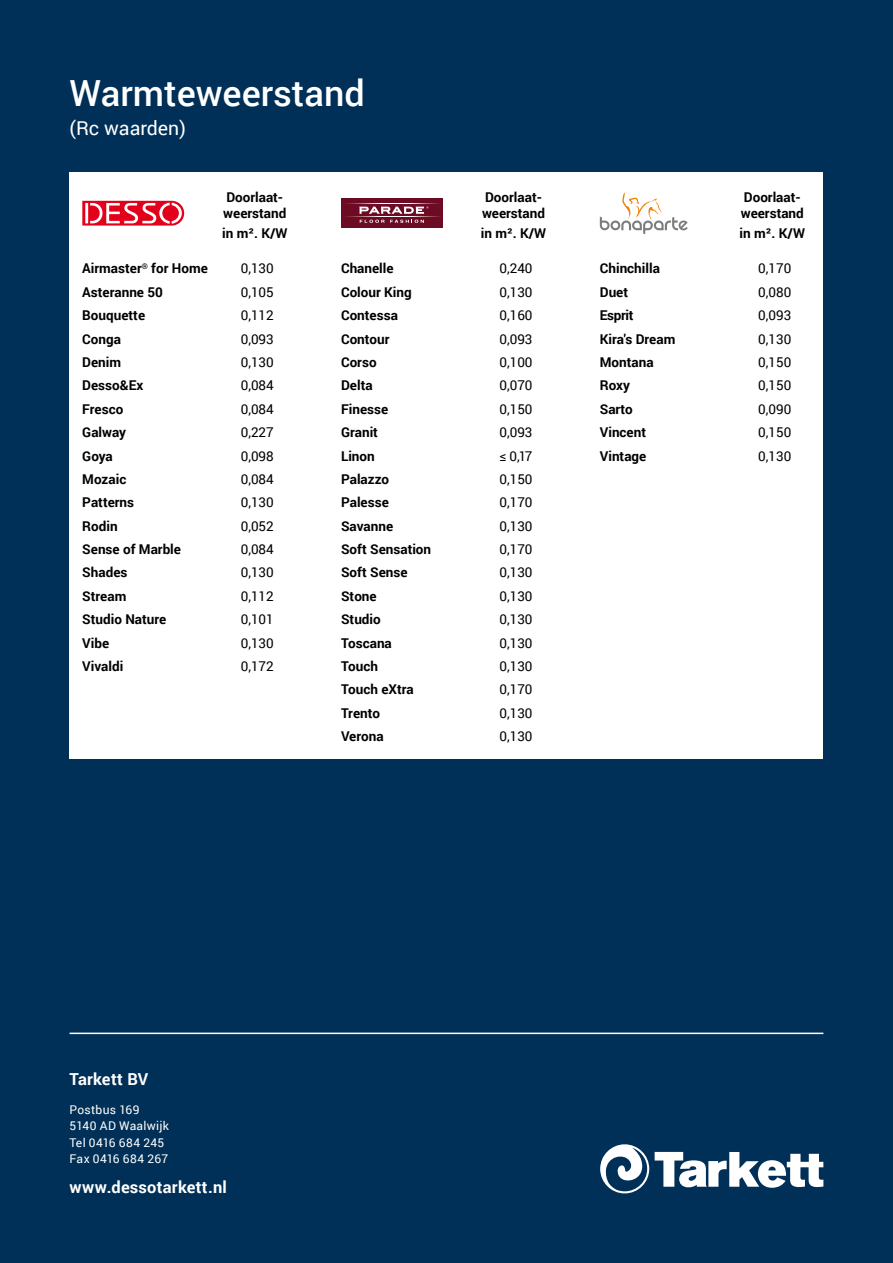
<style>
.page{position:relative;width:893px;height:1263px;background:#003057}
.page>*{position:absolute;margin:0;border:0;box-sizing:border-box;transform-origin:0 0}
.t1{font:500 36px "Roboto";color:#fff}
.t2{font:19.5px "Roboto";color:#fff}
.t3{font:700 16.5px "Roboto";letter-spacing:.015em;color:#fff}
.t4{font:700 13.5px/16.2px "Roboto";color:#000}
.t5{font:13.5px "Roboto";color:#000}
.t6{font:12px/16.5px "Roboto";letter-spacing:.025em;color:#fff}
</style>
<div class="page">
<div style="left:70px;top:172px;width:753px;height:587px;background:#fff"></div>
<svg style="left:82px;top:201px;width:102px;height:25px"></svg>
<div style="left:341px;top:198px;width:102px;height:30px;background:#6d0a24"></div>
<svg style="left:359px;top:206px;width:69px;height:8px"></svg>
<svg style="left:360px;top:220px;width:24px;height:3px"></svg>
<svg style="left:390px;top:220px;width:34px;height:3px"></svg>
<svg style="left:600px;top:192px;width:88px;height:42px"></svg>
<svg style="left:600px;top:1144px;width:49px;height:49px"></svg>
<svg style="left:655px;top:1152px;width:168px;height:36px"></svg>
<hr style="left:70px;top:1032px;width:753px;height:2px;background:#fff">
<h1 class="t1" style="left:70px;top:68px;width:297px">Warmteweerstand</h1>
<h2 class="t2" style="left:70px;top:115px;width:118px">(Rc waarden)</h2>
<p class="t4" style="left:223px;top:189px;width:65px">Doorlaat&shy;weerstand</p>
<p class="t4" style="left:482px;top:189px;width:65px">Doorlaat&shy;weerstand</p>
<p class="t4" style="left:741px;top:189px;width:65px">Doorlaat&shy;weerstand</p>
<p class="t4" style="left:222px;top:225px;width:67px">in m². K/W</p>
<p class="t4" style="left:481px;top:225px;width:67px">in m². K/W</p>
<p class="t4" style="left:740px;top:225px;width:67px">in m². K/W</p>
<p class="t4" style="left:82px;top:260px;width:127px">Airmaster<sup>®</sup> for Home</p>
<p class="t5" style="left:241px;top:259px;width:35px">0,130</p>
<p class="t4" style="left:341px;top:260px;width:54px">Chanelle</p>
<p class="t5" style="left:499px;top:259px;width:35px">0,240</p>
<p class="t4" style="left:600px;top:260px;width:62px">Chinchilla</p>
<p class="t5" style="left:758px;top:259px;width:35px">0,170</p>
<p class="t4" style="left:82px;top:283px;width:82px">Asteranne 50</p>
<p class="t5" style="left:241px;top:283px;width:35px">0,105</p>
<p class="t4" style="left:341px;top:283px;width:72px">Colour King</p>
<p class="t5" style="left:499px;top:283px;width:35px">0,130</p>
<p class="t4" style="left:600px;top:283px;width:30px">Duet</p>
<p class="t5" style="left:758px;top:283px;width:35px">0,080</p>
<p class="t4" style="left:82px;top:307px;width:64px">Bouquette</p>
<p class="t5" style="left:241px;top:306px;width:35px">0,112</p>
<p class="t4" style="left:341px;top:307px;width:58px">Contessa</p>
<p class="t5" style="left:499px;top:306px;width:35px">0,160</p>
<p class="t4" style="left:600px;top:307px;width:35px">Esprit</p>
<p class="t5" style="left:758px;top:306px;width:35px">0,093</p>
<p class="t4" style="left:82px;top:330px;width:40px">Conga</p>
<p class="t5" style="left:241px;top:329px;width:35px">0,093</p>
<p class="t4" style="left:341px;top:330px;width:50px">Contour</p>
<p class="t5" style="left:499px;top:329px;width:35px">0,093</p>
<p class="t4" style="left:600px;top:330px;width:77px">Kira's Dream</p>
<p class="t5" style="left:758px;top:329px;width:35px">0,130</p>
<p class="t4" style="left:82px;top:354px;width:40px">Denim</p>
<p class="t5" style="left:241px;top:353px;width:35px">0,130</p>
<p class="t4" style="left:341px;top:354px;width:37px">Corso</p>
<p class="t5" style="left:499px;top:353px;width:35px">0,100</p>
<p class="t4" style="left:600px;top:354px;width:55px">Montana</p>
<p class="t5" style="left:758px;top:353px;width:35px">0,150</p>
<p class="t4" style="left:82px;top:377px;width:63px">Desso&amp;Ex</p>
<p class="t5" style="left:241px;top:376px;width:35px">0,084</p>
<p class="t4" style="left:341px;top:377px;width:33px">Delta</p>
<p class="t5" style="left:499px;top:376px;width:35px">0,070</p>
<p class="t4" style="left:600px;top:377px;width:32px">Roxy</p>
<p class="t5" style="left:758px;top:376px;width:35px">0,150</p>
<p class="t4" style="left:82px;top:400px;width:43px">Fresco</p>
<p class="t5" style="left:241px;top:399px;width:35px">0,084</p>
<p class="t4" style="left:341px;top:400px;width:49px">Finesse</p>
<p class="t5" style="left:499px;top:399px;width:35px">0,150</p>
<p class="t4" style="left:600px;top:400px;width:35px">Sarto</p>
<p class="t5" style="left:758px;top:399px;width:35px">0,090</p>
<p class="t4" style="left:82px;top:424px;width:45px">Galway</p>
<p class="t5" style="left:241px;top:423px;width:35px">0,227</p>
<p class="t4" style="left:341px;top:424px;width:38px">Granit</p>
<p class="t5" style="left:499px;top:423px;width:35px">0,093</p>
<p class="t4" style="left:600px;top:424px;width:48px">Vincent</p>
<p class="t5" style="left:758px;top:423px;width:35px">0,150</p>
<p class="t4" style="left:82px;top:447px;width:32px">Goya</p>
<p class="t5" style="left:241px;top:446px;width:35px">0,098</p>
<p class="t4" style="left:341px;top:447px;width:35px">Linon</p>
<p class="t5" style="left:499px;top:446px;width:35px">≤ 0,17</p>
<p class="t4" style="left:600px;top:447px;width:48px">Vintage</p>
<p class="t5" style="left:758px;top:446px;width:35px">0,130</p>
<p class="t4" style="left:82px;top:470px;width:46px">Mozaic</p>
<p class="t5" style="left:241px;top:470px;width:35px">0,084</p>
<p class="t4" style="left:341px;top:470px;width:50px">Palazzo</p>
<p class="t5" style="left:499px;top:470px;width:35px">0,150</p>
<p class="t4" style="left:82px;top:494px;width:53px">Patterns</p>
<p class="t5" style="left:241px;top:493px;width:35px">0,130</p>
<p class="t4" style="left:341px;top:494px;width:49px">Palesse</p>
<p class="t5" style="left:499px;top:493px;width:35px">0,170</p>
<p class="t4" style="left:82px;top:517px;width:37px">Rodin</p>
<p class="t5" style="left:241px;top:516px;width:35px">0,052</p>
<p class="t4" style="left:341px;top:517px;width:54px">Savanne</p>
<p class="t5" style="left:499px;top:516px;width:35px">0,130</p>
<p class="t4" style="left:82px;top:541px;width:100px">Sense of Marble</p>
<p class="t5" style="left:241px;top:540px;width:35px">0,084</p>
<p class="t4" style="left:341px;top:541px;width:92px">Soft Sensation</p>
<p class="t5" style="left:499px;top:540px;width:35px">0,170</p>
<p class="t4" style="left:82px;top:564px;width:47px">Shades</p>
<p class="t5" style="left:241px;top:563px;width:35px">0,130</p>
<p class="t4" style="left:341px;top:564px;width:68px">Soft Sense</p>
<p class="t5" style="left:499px;top:563px;width:35px">0,130</p>
<p class="t4" style="left:82px;top:587px;width:46px">Stream</p>
<p class="t5" style="left:241px;top:587px;width:35px">0,112</p>
<p class="t4" style="left:341px;top:587px;width:37px">Stone</p>
<p class="t5" style="left:499px;top:587px;width:35px">0,130</p>
<p class="t4" style="left:82px;top:611px;width:86px">Studio Nature</p>
<p class="t5" style="left:241px;top:610px;width:35px">0,101</p>
<p class="t4" style="left:341px;top:611px;width:41px">Studio</p>
<p class="t5" style="left:499px;top:610px;width:35px">0,130</p>
<p class="t4" style="left:82px;top:634px;width:28px">Vibe</p>
<p class="t5" style="left:241px;top:633px;width:35px">0,130</p>
<p class="t4" style="left:341px;top:634px;width:52px">Toscana</p>
<p class="t5" style="left:499px;top:633px;width:35px">0,130</p>
<p class="t4" style="left:82px;top:658px;width:43px">Vivaldi</p>
<p class="t5" style="left:241px;top:657px;width:35px">0,172</p>
<p class="t4" style="left:341px;top:658px;width:38px">Touch</p>
<p class="t5" style="left:499px;top:657px;width:35px">0,130</p>
<p class="t4" style="left:341px;top:681px;width:74px">Touch eXtra</p>
<p class="t5" style="left:499px;top:680px;width:35px">0,170</p>
<p class="t4" style="left:341px;top:704px;width:41px">Trento</p>
<p class="t5" style="left:499px;top:703px;width:35px">0,130</p>
<p class="t4" style="left:341px;top:728px;width:44px">Verona</p>
<p class="t5" style="left:499px;top:727px;width:35px">0,130</p>
<p class="t3" style="left:70px;top:1068px;width:80px">Tarkett BV</p>
<p class="t6" style="left:70px;top:1101px;width:101px">Postbus 169<br>5140 AD Waalwijk<br>Tel 0416 684 245<br>Fax 0416 684 267</p>
<p class="t3" style="left:70px;top:1176px;width:159px">www.dessotarkett.nl</p>
</div>
